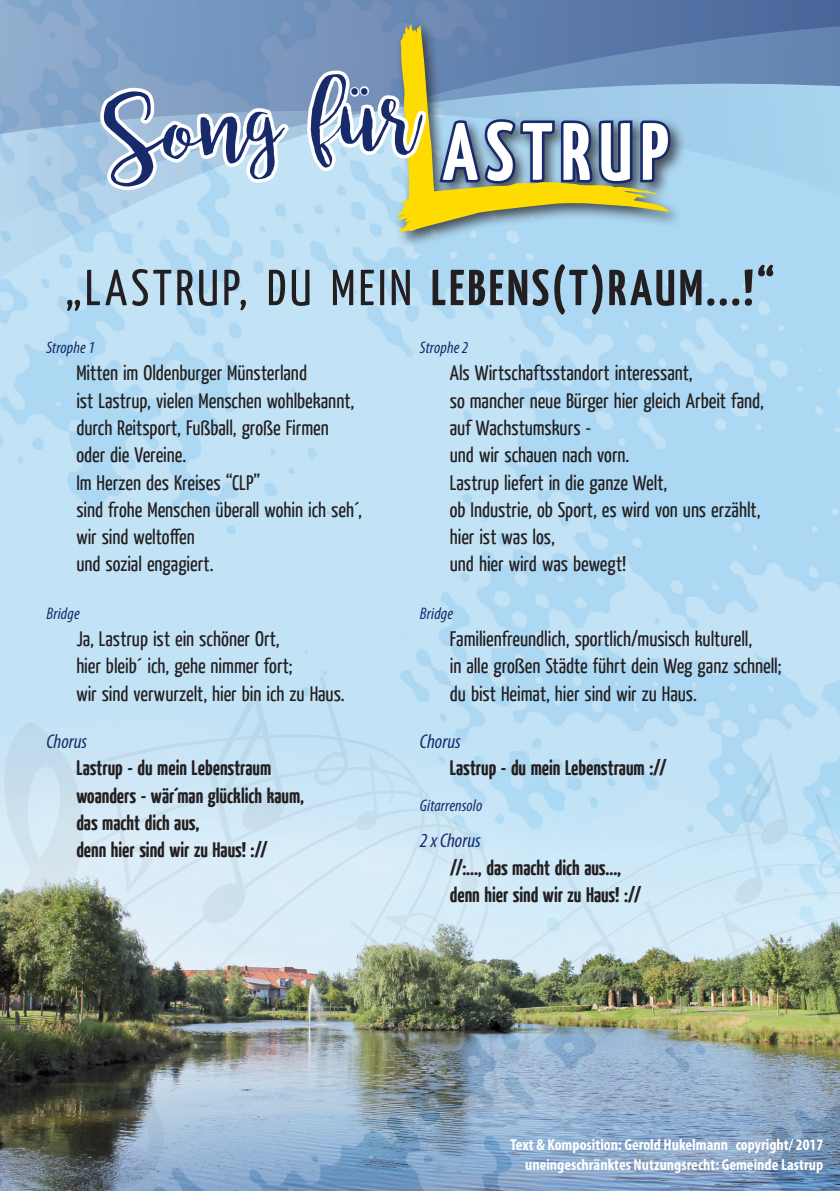
<style>
.page{position:relative;width:840px;height:1191px;background:#fff}
.page>*{position:absolute;margin:0;border:0;box-sizing:border-box;transform-origin:0 0}
.t1{font:89.2px "bromello";color:#172a6c;scale:1.08 1}
.t2{font:700 81px "Yanone Kaffeesatz";letter-spacing:.1em;color:#fff}
.t3{font:700 50.4px "Yanone Kaffeesatz";letter-spacing:.06em;color:#231f20}
.t4{font:21px "Yanone Kaffeesatz";color:#231f20}
.t5{font:700 21px "Yanone Kaffeesatz";color:#231f20}
.t6{font:italic condensed 20px "Myriad Pro";letter-spacing:-.005em;color:#172a6c}
.t7{font:italic condensed 16.8px "Myriad Pro";letter-spacing:.005em;color:#172a6c}
.t8{font:700 condensed 16px "Myriad Pro";color:#fff}
.s1{font-weight:400}
</style>
<div class="page">
<img style="left:0;top:358px;width:839px;height:833px">
<img style="left:0;top:722px;width:170px;height:469px">
<svg style="left:131px;top:1113px;width:593px;height:31px;background:#94b1ce"></svg>
<img style="left:49px;top:675px;width:790px;height:438px">
<svg style="left:0;top:239px;width:839px;height:119px;background:#b2daf3"></svg>
<svg style="left:0;top:0;width:839px;height:239px;background:#8eb3d5"></svg>
<div style="left:392px;top:21px;width:294px;height:227px;background:#231f20;opacity:.75"></div>
<svg style="left:92px;top:9px;width:580px;height:357px;background:#a4c0d0"></svg>
<p class="t1" style="left:102px;top:84px;width:291px;rotate:-5deg">Song fur</p>
<p class="t2" style="left:442px;top:98px;width:228px">ASTRUP</p>
<p class="t3" style="left:65px;top:254px;width:710px"><span class="s1">„LASTRUP, DU MEIN</span> LEBENS(T)RAUM...!“</p>
<p class="t7" style="left:46px;top:337px;width:50px">Strophe 1</p>
<p class="t4" style="left:76px;top:359px;width:232px">Mitten im Oldenburger Münsterland</p>
<p class="t4" style="left:76px;top:387px;width:279px">ist Lastrup, vielen Menschen wohlbekannt,</p>
<p class="t4" style="left:76px;top:414px;width:254px">durch Reitsport, Fußball, große Firmen</p>
<p class="t4" style="left:76px;top:441px;width:111px">oder die Vereine.</p>
<p class="t4" style="left:76px;top:469px;width:185px">Im Herzen des Kreises “CLP”</p>
<p class="t4" style="left:76px;top:496px;width:287px">sind frohe Menschen überall wohin ich seh´,</p>
<p class="t4" style="left:76px;top:523px;width:120px">wir sind weltoffen</p>
<p class="t4" style="left:76px;top:551px;width:139px">und sozial engagiert.</p>
<p class="t7" style="left:46px;top:603px;width:35px">Bridge</p>
<p class="t4" style="left:76px;top:625px;width:205px">Ja, Lastrup ist ein schöner Ort,</p>
<p class="t4" style="left:76px;top:652px;width:218px">hier bleib´ ich, gehe nimmer fort;</p>
<p class="t4" style="left:76px;top:680px;width:270px">wir sind verwurzelt, hier bin ich zu Haus.</p>
<p class="t6" style="left:46px;top:729px;width:42px">Chorus</p>
<p class="t5" style="left:76px;top:754px;width:196px">Lastrup - du mein Lebenstraum</p>
<p class="t5" style="left:76px;top:781px;width:229px">woanders - wär´man glücklich kaum,</p>
<p class="t5" style="left:76px;top:809px;width:125px">das macht dich aus,</p>
<p class="t5" style="left:76px;top:836px;width:193px">denn hier sind wir zu Haus! ://</p>
<p class="t7" style="left:420px;top:337px;width:50px">Strophe 2</p>
<p class="t4" style="left:449px;top:359px;width:244px">Als Wirtschaftsstandort interessant,</p>
<p class="t4" style="left:449px;top:387px;width:315px">so mancher neue Bürger hier gleich Arbeit fand,</p>
<p class="t4" style="left:449px;top:414px;width:143px">auf Wachstumskurs -</p>
<p class="t4" style="left:449px;top:441px;width:181px">und wir schauen nach vorn.</p>
<p class="t4" style="left:449px;top:469px;width:219px">Lastrup liefert in die ganze Welt,</p>
<p class="t4" style="left:449px;top:496px;width:312px">ob Industrie, ob Sport, es wird von uns erzählt,</p>
<p class="t4" style="left:449px;top:523px;width:106px">hier ist was los,</p>
<p class="t4" style="left:449px;top:551px;width:178px">und hier wird was bewegt!</p>
<p class="t7" style="left:420px;top:603px;width:35px">Bridge</p>
<p class="t4" style="left:449px;top:625px;width:304px">Familienfreundlich, sportlich/musisch kulturell,</p>
<p class="t4" style="left:449px;top:652px;width:333px">in alle großen Städte führt dein Weg ganz schnell;</p>
<p class="t4" style="left:449px;top:680px;width:248px">du bist Heimat, hier sind wir zu Haus.</p>
<p class="t6" style="left:420px;top:729px;width:42px">Chorus</p>
<p class="t5" style="left:449px;top:754px;width:218px">Lastrup - du mein Lebenstraum ://</p>
<p class="t7" style="left:420px;top:795px;width:64px">Gitarrensolo</p>
<p class="t6" style="left:420px;top:828px;width:62px">2 x Chorus</p>
<p class="t5" style="left:449px;top:853px;width:173px">//:..., das macht dich aus...,</p>
<p class="t5" style="left:449px;top:881px;width:193px">denn hier sind wir zu Haus! ://</p>
<p class="t8" style="left:510px;top:1134px;width:314px">Text &amp; Komposition: Gerold Hukelmann copyright/ 2017</p>
<p class="t8" style="left:525px;top:1154px;width:299px">uneingeschränktes Nutzungsrecht: Gemeinde Lastrup</p>
</div>
